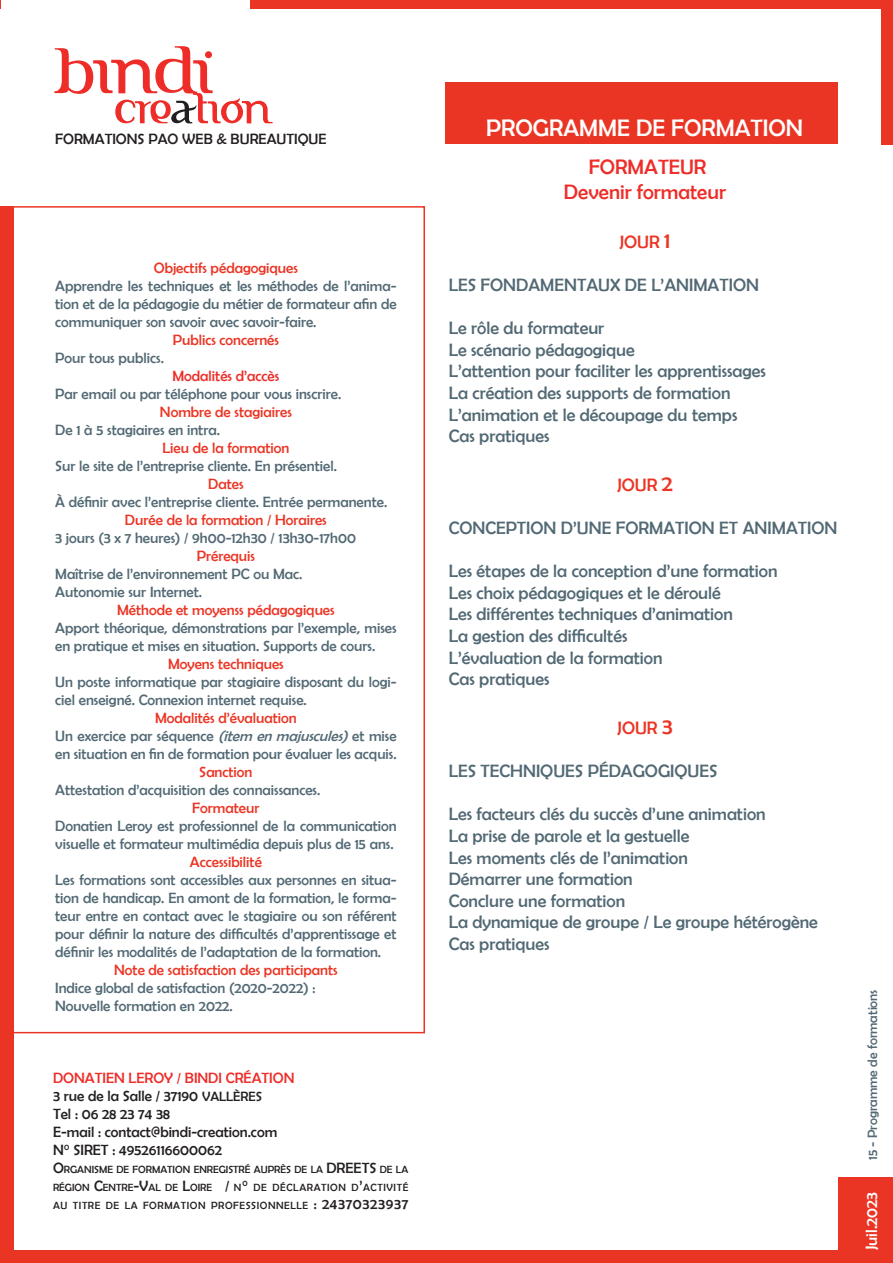
<style>
.page{position:relative;width:893px;height:1263px;background:#fff}
.page>*{position:absolute;margin:0;border:0;box-sizing:border-box;transform-origin:0 0}
.t1{font:75.9px "FTF Indonesiana Serif";color:#ee2d29}
.t2{font:50.7px "FTF Indonesiana Serif";color:#ee2d29}
.t3{font:24px "Berlin Sans FB";color:#fff}
.TITRES_FORMATION{font:21px "Berlin Sans FB";color:#ee2d29}
.t4{font:18px "Berlin Sans FB";color:#526974}
.t5{font:18px "Berlin Sans FB";color:#eb3524}
.t6{font:16.5px "Berlin Sans FB";letter-spacing:-.005em;color:#fff}
.t7{font:15px/18px "Berlin Sans FB";color:#526974}
.t8{font:15px "Berlin Sans FB";color:#eb3524}
.t9{font:15px/18px "Berlin Sans FB";color:#231f20}
.t10{font:15px "Berlin Sans FB";color:#ee2d29}
.t11{font:13.5px "Berlin Sans FB";color:#526974}
.t12{font:10.5px/18px "Berlin Sans FB";letter-spacing:.055em;color:#231f20;text-align:justify}
.t13{font:10.5px "Berlin Sans FB";color:#231f20}
.s1{color:#231f20}
.s2{font-style:italic}
.s3{color:#ee2d29}
.s4{font-size:13.5px}
.s5{font-size:15px}
.s6{font-size:22.5px}
</style>
<div class="page">
<div style="left:838px;top:1177px;width:54px;height:86px;background:#eb3524"></div>
<div style="left:205px;top:51px;width:7px;height:7px;background:#ee2d29;border-radius:50%"></div>
<div style="left:0;top:1250px;width:892px;height:13px;background:#eb3524"></div>
<div style="left:250px;top:0;width:642px;height:9px;background:#eb3524"></div>
<div style="left:881px;top:0;width:11px;height:144px;background:#eb3524"></div>
<div style="left:445px;top:83px;width:393px;height:61px;background:#eb3524"></div>
<div style="left:0;top:206px;width:14px;height:1049px;background:#eb3524"></div>
<svg style="left:14px;top:206px;width:411px;height:827px"></svg>
<h1 class="t1" style="left:53px;top:38px;width:161px">bindi</h1>
<h2 class="t2" style="left:115px;top:87px;width:158px">cre<span class="s1">a</span>tion</h2>
<p class="t9" style="left:55px;top:130px;width:273px">FORMATIONS PAO WEB &amp; BUREAUTIQUE</p>
<p class="t8" style="left:154px;top:260px;width:146px">Objectifs pédagogiques</p>
<p class="t7" style="left:55px;top:277px;width:343px;text-align:justify">Apprendre les techniques et les méthodes de l’anima&shy;tion et de la pédagogie du métier de formateur afin de communiquer son savoir avec savoir-faire.</p>
<p class="t8" style="left:173px;top:332px;width:108px">Publics concernés</p>
<p class="t7" style="left:55px;top:349px;width:110px">Pour tous publics.</p>
<p class="t10" style="left:172px;top:368px;width:108px">Modalités d’accès</p>
<p class="t7" style="left:55px;top:385px;width:288px">Par email ou par téléphone pour vous inscrire.</p>
<p class="t8" style="left:160px;top:404px;width:133px">Nombre de stagiaires</p>
<p class="t7" style="left:55px;top:421px;width:166px">De 1 à 5 stagiaires en intra.</p>
<p class="t8" style="left:162px;top:440px;width:128px">Lieu de la formation</p>
<p class="t7" style="left:55px;top:457px;width:283px">Sur le site de l’entreprise cliente. En présentiel.</p>
<p class="t8" style="left:208px;top:476px;width:37px">Dates</p>
<p class="t7" style="left:55px;top:493px;width:334px">À définir avec l’entreprise cliente. Entrée permanente.</p>
<p class="t8" style="left:125px;top:512px;width:203px">Durée de la formation / Horaires</p>
<p class="t7" style="left:55px;top:529px;width:302px">3 jours (3 x 7 heures) / 9h00-12h30 / 13h30-17h00</p>
<p class="t8" style="left:197px;top:548px;width:60px">Prérequis</p>
<p class="t7" style="left:55px;top:565px;width:249px">Maîtrise de l’environnement PC ou Mac.</p>
<p class="t7" style="left:55px;top:583px;width:149px">Autonomie sur Internet.</p>
<p class="t8" style="left:117px;top:602px;width:219px">Méthode et moyenss pédagogiques</p>
<p class="t7" style="left:55px;top:619px;width:343px">Apport théorique, démonstrations par l’exemple, mises en pratique et mises en situation. Supports de cours.</p>
<p class="t8" style="left:168px;top:656px;width:117px">Moyens techniques</p>
<p class="t7" style="left:55px;top:673px;width:343px">Un poste informatique par stagiaire disposant du logi&shy;ciel enseigné. Connexion internet requise.</p>
<p class="t8" style="left:155px;top:710px;width:143px">Modalités d’évaluation</p>
<p class="t7" style="left:55px;top:727px;width:343px">Un exercice par séquence <span class="s2">(item enmajuscules)</span> et mise en situation en fin de formation pour évaluer les acquis.</p>
<p class="t8" style="left:199px;top:764px;width:55px">Sanction</p>
<p class="t7" style="left:55px;top:781px;width:267px">Attestation d’acquisition des connaissances.</p>
<p class="t8" style="left:192px;top:800px;width:69px">Formateur</p>
<p class="t7" style="left:55px;top:817px;width:343px">Donatien Leroy est professionnel de la communication visuelle et formateur multimédia depuis plus de 15 ans.</p>
<p class="t8" style="left:190px;top:854px;width:74px">Accessibilité</p>
<p class="t7" style="left:55px;top:871px;width:343px;text-align:justify">Les formations sont accessibles aux personnes en situa&shy;tion de handicap. En amont de la formation, le forma&shy;teur entre en contact avec le stagiaire ou son référent pour définir la nature des difficultés d’apprentissage et définir les modalités de l’adaptation de la formation.</p>
<p class="t8" style="left:114px;top:962px;width:225px">Note de satisfaction des participants</p>
<p class="t7" style="left:55px;top:979px;width:262px">Indice global de satisfaction (2020-2022) :</p>
<p class="t7" style="left:55px;top:997px;width:179px">Nouvelle formation en 2022.</p>
<p class="t9" style="left:53px;top:1069px;width:243px"><span class="s3">DONATIEN LEROY / BINDI CRÉATION<br></span>3 rue de la Salle / 37190 <span class="s4">VALLÈRES<br></span>Tel : 06 28 23 74 38<br>E-mail : contact@bindi-creation.com<br>N° SIRET : 49526116600062</p>
<p class="t13" style="left:53px;top:1163px;width:283px"><span class="s5">O</span>RGANISME DE FORMATION ENREGISTRÉ AUPRÈS DE LA <span class="s5">DREETS</span></p>
<p class="t12" style="left:53px;top:1160px;width:357px;text-indent:327px">DE LA RÉGION <span class="s5">C</span>ENTRE<span class="s5">-V</span>AL DE <span class="s5">L</span>OIRE <span class="s5">/</span> N<span class="s5">°</span> DE DÉCLARATION D<span class="s5">’</span>ACTIVITÉ AU TITRE DE LA FORMATION PROFESSIONNELLE <span class="s5">: 24370323937</span></p>
<h3 class="t3" style="left:486px;top:114px;width:318px">PROGRAMME DE FORMATION</h3>
<p class="TITRES_FORMATION" style="left:589px;top:155px;width:119px">FORMATEUR</p>
<p class="TITRES_FORMATION" style="left:564px;top:180px;width:164px">Devenir formateur</p>
<p class="t5" style="left:619px;top:232px;width:53px">JOUR <span class="s6">1</span></p>
<p class="t4" style="left:449px;top:275px;width:312px">LES FONDAMENTAUX DE L’ANIMATION</p>
<p class="t4" style="left:449px;top:318px;width:157px">Le rôle du formateur</p>
<p class="t4" style="left:449px;top:340px;width:188px">Le scénario pédagogique</p>
<p class="t4" style="left:449px;top:361px;width:319px">L’attention pour faciliter les apprentissages</p>
<p class="t4" style="left:449px;top:383px;width:283px">La création des supports de formation</p>
<p class="t4" style="left:449px;top:404px;width:290px">L’animation et le découpage du temps</p>
<p class="t4" style="left:449px;top:426px;width:102px">Cas pratiques</p>
<p class="t5" style="left:617px;top:475px;width:57px">JOUR <span class="s6">2</span></p>
<p class="t4" style="left:449px;top:518px;width:390px">CONCEPTION D’UNE FORMATION ET ANIMATION</p>
<p class="t4" style="left:449px;top:561px;width:330px">Les étapes de la conception d’une formation</p>
<p class="t4" style="left:449px;top:583px;width:274px">Les choix pédagogiques et le déroulé</p>
<p class="t4" style="left:449px;top:604px;width:286px">Les différentes techniques d’animation</p>
<p class="t4" style="left:449px;top:626px;width:180px">La gestion des difficultés</p>
<p class="t4" style="left:449px;top:647px;width:215px">L’évaluation de la formation</p>
<p class="t4" style="left:449px;top:669px;width:102px">Cas pratiques</p>
<p class="t5" style="left:617px;top:718px;width:57px">JOUR <span class="s6">3</span></p>
<p class="t4" style="left:449px;top:761px;width:270px">LES TECHNIQUES PÉDAGOGIQUES</p>
<p class="t4" style="left:449px;top:804px;width:318px">Les facteurs clés du succès d’une animation</p>
<p class="t4" style="left:449px;top:826px;width:242px">La prise de parole et la gestuelle</p>
<p class="t4" style="left:449px;top:847px;width:241px">Les moments clés de l’animation</p>
<p class="t4" style="left:449px;top:869px;width:185px">Démarrer une formation</p>
<p class="t4" style="left:449px;top:890px;width:178px">Conclure une formation</p>
<p class="t4" style="left:449px;top:912px;width:371px">La dynamique de groupe / Le groupe hétérogène</p>
<p class="t4" style="left:449px;top:934px;width:102px">Cas pratiques</p>
<p class="t11" style="left:865px;top:1160px;width:172px;rotate:-90deg">15 - Programme de formations</p>
<p class="t6" style="left:862px;top:1250px;width:60px;rotate:-90deg">Juil.2023</p>
</div>
